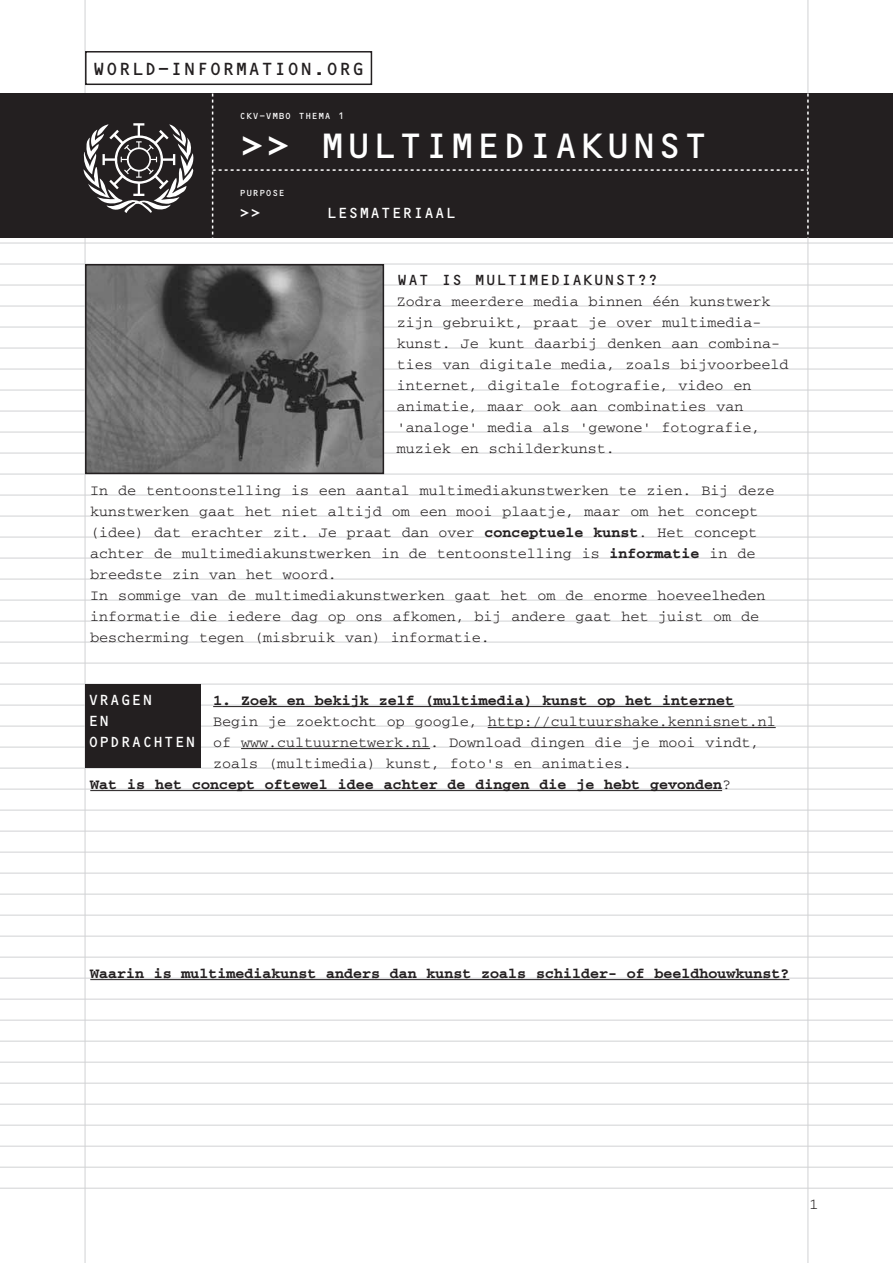
<style>
.page{position:relative;width:893px;height:1263px;background:#fff}
.page>*{position:absolute;margin:0;border:0;box-sizing:border-box;transform-origin:0 0}
.t1{font:36px "OCRB";color:#fff}
.t2{font:18px "OCRB";color:#231f20}
.t3{font:15px/21px "Courier";color:#231f20}
.t4{font:700 15px "Courier";color:#231f20}
.t5{font:15px/21px "OCRB";color:#fff}
.t6{font:15px "OCRB";color:#231f20}
.t7{font:9px "OCRB";color:#fff}
.s1{font-weight:700}
.s2{font-weight:400}
</style>
<div class="page">
<hr style="left:808px;top:0;width:1px;height:1263px;background:#d1d2d4">
<hr style="left:85px;top:0;width:1px;height:1263px;background:#d1d2d4">
<hr style="left:0;top:264px;width:893px;height:1px;background:#d1d2d4">
<hr style="left:0;top:243px;width:893px;height:1px;background:#d1d2d4">
<hr style="left:0;top:285px;width:893px;height:1px;background:#d1d2d4">
<hr style="left:0;top:306px;width:893px;height:1px;background:#d1d2d4">
<hr style="left:0;top:327px;width:893px;height:1px;background:#d1d2d4">
<hr style="left:0;top:348px;width:893px;height:1px;background:#d1d2d4">
<hr style="left:0;top:369px;width:893px;height:1px;background:#d1d2d4">
<hr style="left:0;top:390px;width:893px;height:1px;background:#d1d2d4">
<hr style="left:0;top:411px;width:893px;height:1px;background:#d1d2d4">
<hr style="left:0;top:432px;width:893px;height:1px;background:#d1d2d4">
<hr style="left:0;top:453px;width:893px;height:1px;background:#d1d2d4">
<hr style="left:0;top:474px;width:893px;height:1px;background:#d1d2d4">
<hr style="left:0;top:495px;width:893px;height:1px;background:#d1d2d4">
<hr style="left:0;top:516px;width:893px;height:1px;background:#d1d2d4">
<hr style="left:0;top:537px;width:893px;height:1px;background:#d1d2d4">
<hr style="left:0;top:558px;width:893px;height:1px;background:#d1d2d4">
<hr style="left:0;top:579px;width:893px;height:1px;background:#d1d2d4">
<hr style="left:0;top:600px;width:893px;height:1px;background:#d1d2d4">
<hr style="left:0;top:621px;width:893px;height:1px;background:#d1d2d4">
<hr style="left:0;top:642px;width:893px;height:1px;background:#d1d2d4">
<hr style="left:0;top:663px;width:893px;height:1px;background:#d1d2d4">
<hr style="left:0;top:684px;width:893px;height:1px;background:#d1d2d4">
<hr style="left:0;top:705px;width:893px;height:1px;background:#d1d2d4">
<hr style="left:0;top:726px;width:893px;height:1px;background:#d1d2d4">
<hr style="left:0;top:747px;width:893px;height:1px;background:#d1d2d4">
<hr style="left:0;top:768px;width:893px;height:1px;background:#d1d2d4">
<hr style="left:0;top:789px;width:893px;height:1px;background:#d1d2d4">
<hr style="left:0;top:810px;width:893px;height:1px;background:#d1d2d4">
<hr style="left:0;top:831px;width:893px;height:1px;background:#d1d2d4">
<hr style="left:0;top:852px;width:893px;height:1px;background:#d1d2d4">
<hr style="left:0;top:873px;width:893px;height:1px;background:#d1d2d4">
<hr style="left:0;top:894px;width:893px;height:1px;background:#d1d2d4">
<hr style="left:0;top:915px;width:893px;height:1px;background:#d1d2d4">
<hr style="left:0;top:936px;width:893px;height:1px;background:#d1d2d4">
<hr style="left:0;top:957px;width:893px;height:1px;background:#d1d2d4">
<hr style="left:0;top:978px;width:893px;height:1px;background:#d1d2d4">
<hr style="left:0;top:999px;width:893px;height:1px;background:#d1d2d4">
<hr style="left:0;top:1020px;width:893px;height:1px;background:#d1d2d4">
<hr style="left:0;top:1041px;width:893px;height:1px;background:#d1d2d4">
<hr style="left:0;top:1062px;width:893px;height:1px;background:#d1d2d4">
<hr style="left:0;top:1083px;width:893px;height:1px;background:#d1d2d4">
<hr style="left:0;top:1104px;width:893px;height:1px;background:#d1d2d4">
<hr style="left:0;top:1125px;width:893px;height:1px;background:#d1d2d4">
<hr style="left:0;top:1146px;width:893px;height:1px;background:#d1d2d4">
<hr style="left:0;top:1167px;width:893px;height:1px;background:#d1d2d4">
<hr style="left:0;top:1188px;width:893px;height:1px;background:#d1d2d4">
<div style="left:85px;top:51px;width:287px;height:34px;border:2px solid #231f20"></div>
<div style="left:196px;top:94px;width:697px;height:144px;background:#231f20"></div>
<div style="left:0;top:94px;width:212px;height:144px;background:#231f20"></div>
<svg style="left:83px;top:94px;width:726px;height:144px"></svg>
<hr style="left:213px;top:706px;width:521px;height:1px;background:#231f20">
<hr style="left:488px;top:727px;width:288px;height:1px;background:#231f20">
<hr style="left:241px;top:748px;width:189px;height:1px;background:#231f20">
<hr style="left:90px;top:790px;width:632px;height:1px;background:#231f20">
<hr style="left:90px;top:979px;width:699px;height:1px;background:#231f20">
<div style="left:85px;top:684px;width:115px;height:84px;background:#231f20"></div>
<img style="left:88px;top:267px;width:293px;height:204px">
<div style="left:85px;top:264px;width:299px;height:210px;border:2px solid #231f20"></div>
<p class="t2" style="left:92px;top:59px;width:274px">WORLD-INFORMATION.ORG</p>
<p class="t7" style="left:240px;top:111px;width:106px">CKV-VMBO THEMA 1</p>
<h1 class="t1" style="left:240px;top:126px;width:471px">&gt;&gt; MULTIMEDIAKUNST</h1>
<p class="t7" style="left:240px;top:188px;width:47px">PURPOSE</p>
<p class="t5" style="left:240px;top:202px;width:23px">&gt;&gt;</p>
<p class="t5" style="left:327px;top:202px;width:131px">LESMATERIAAL</p>
<p class="t6" style="left:397px;top:272px;width:263px">WAT IS MULTIMEDIAKUNST??</p>
<p class="t3" style="left:397px;top:290px;width:393px">Zodra meerdere media binnen één kunstwerk zijn gebruikt, praat je over multimedia&shy;kunst. Je kunt daarbij denken aan combina&shy;ties van digitale media, zoals bijvoorbeeld internet, digitale fotografie, video en animatie, maar ook aan combinaties van 'analoge' media als 'gewone' fotografie, muziek en schilderkunst.</p>
<p class="t3" style="left:90px;top:479px;width:685px">In de tentoonstelling is een aantal multimediakunstwerken te zien. Bij deze kunstwerken gaat het niet altijd om een mooi plaatje, maar om het concept (idee) dat erachter zit. Je praat dan over <span class="s1">conceptuele kunst</span>. Het concept achter de multimediakunstwerken in de tentoonstelling is <span class="s1">informatie</span> in de breedste zin van het woord.<br>In sommige van de multimediakunstwerken gaat het om de enorme hoeveelheden informatie die iedere dag op ons afkomen, bij andere gaat het juist om de bescherming tegen (misbruik van) informatie.</p>
<p class="t5" style="left:88px;top:689px;width:109px">VRAGEN<br>EN<br>OPDRACHTEN</p>
<p class="t4" style="left:213px;top:691px;width:523px">1. Zoek en bekijk zelf (multimedia) kunst op het internet</p>
<p class="t3" style="left:213px;top:710px;width:564px">Begin je zoektocht op google, http://cultuurshake.kennisnet.nl</p>
<p class="t3" style="left:213px;top:731px;width:548px">of www.cultuurnetwerk.nl. Download dingen die je mooi vindt,</p>
<p class="t3" style="left:213px;top:752px;width:420px">zoals (multimedia) kunst, foto's en animaties.</p>
<p class="t4" style="left:90px;top:775px;width:642px">Wat is het concept oftewel idee achter de dingen die je hebt gevonden<span class="s2">?</span></p>
<p class="t4" style="left:90px;top:964px;width:700px">Waarin is multimediakunst anders dan kunst zoals schilder- of beeldhouwkunst?</p>
<p class="t3" style="left:809px;top:1193px;width:10px">1</p>
</div>
